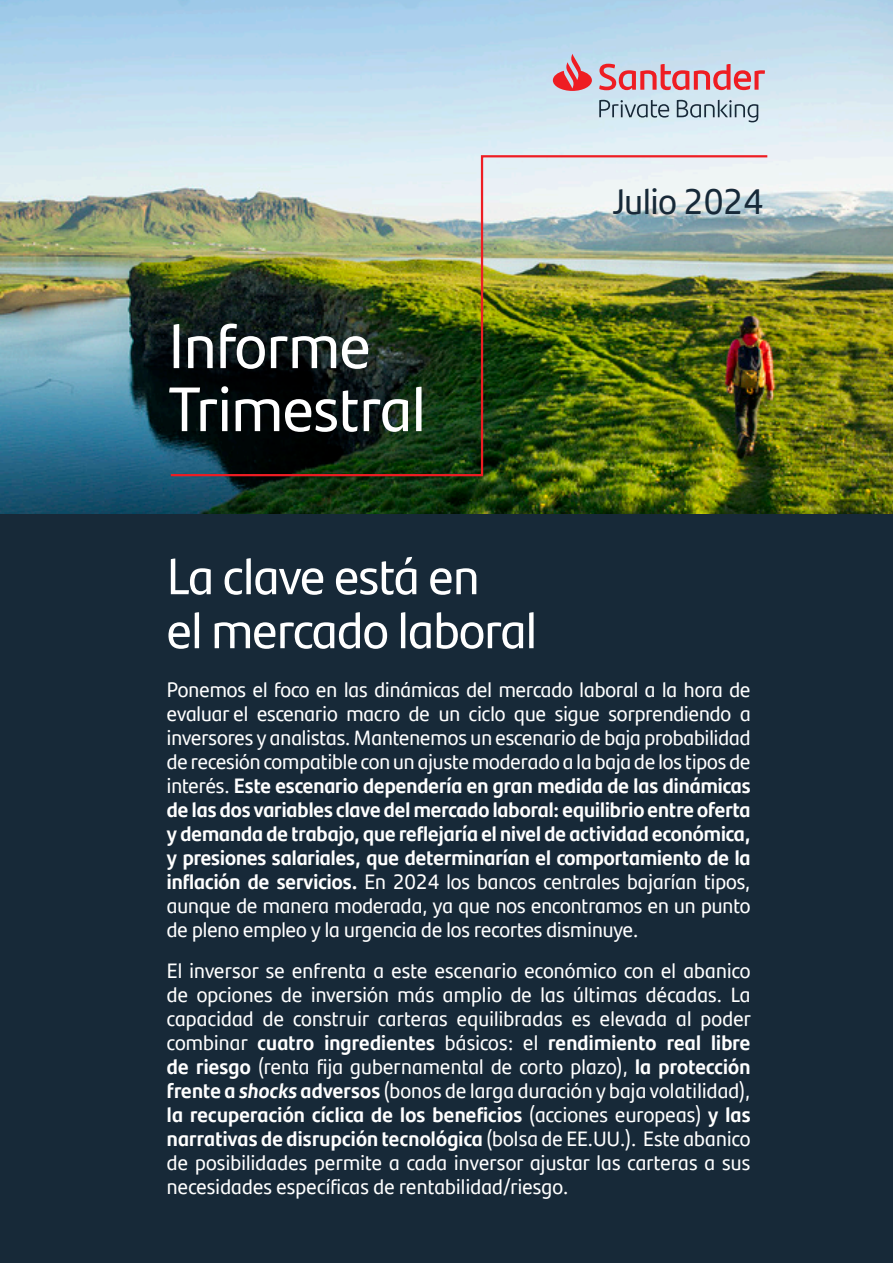
<style>
.page{position:relative;width:893px;height:1263px;background:#fff}
.page>*{position:absolute;margin:0;border:0;box-sizing:border-box;transform-origin:0 0}
.t1{font:63px/63px "Santander Headline";color:#fff}
.t2{font:51px/54px "Santander Headline";letter-spacing:-.01em;color:#fff}
.t3{font:36px "Santander Headline";color:#172938}
.TextoGeneral{font:21px/24px "Santander Headline";color:#fff;text-align:justify}
.s1{font-weight:700}
.s2{font-weight:700;font-style:italic}
</style>
<div class="page">
<img style="left:0;top:0;width:893px;height:514px">
<div style="left:0;top:514px;width:893px;height:749px;background:#172938"></div>
<img style="left:169px;top:154px;width:601px;height:323px">
<svg style="left:553px;top:54px;width:212px;height:37px;background:#d1a7b4"></svg>
<svg style="left:599px;top:100px;width:159px;height:22px;background:#adc0ca"></svg>
<p class="t1" style="left:169px;top:311px;width:258px">Informe<br>Trimestral</p>
<p class="t3" style="left:612px;top:174px;width:152px">Julio 2024</p>
<p class="t2" style="left:167px;top:547px;width:371px">La clave está en<br>el mercado laboral</p>
<p class="TextoGeneral" style="left:167px;top:676px;width:585px">Ponemos el foco en las dinámicas del mercado laboral a la hora de evaluar el escenario macro de un ciclo que sigue sorprendiendo a inversores y analistas. Mantenemos un escenario de baja probabilidad de recesión compatible con un ajuste moderado a la baja de los tipos de interés. <span class="s1">Este escenario dependería en gran medida de las dinámicas de las dos variables clave del mercado laboral: equilibrio entre oferta y demanda de trabajo, que reflejaría el nivel de actividad económica, y presiones salariales, que determinarían el comportamiento de la inflación de servicios.</span> En 2024 los bancos centrales bajarían tipos, aunque de manera moderada, ya que nos encontramos en un punto de pleno empleo y la urgencia de los recortes disminuye.</p>
<p class="TextoGeneral" style="left:167px;top:957px;width:586px">El inversor se enfrenta a este escenario económico con el abanico de opciones de inversión más amplio de las últimas décadas. La capacidad de construir carteras equilibradas es elevada al poder combinar <span class="s1">cuatro ingredientes</span> básicos: el <span class="s1">rendimiento real libre de riesgo</span> (renta fija gubernamental de corto plazo), <span class="s1">la protección frente a</span> <span class="s2">shocks</span> <span class="s1">adversos</span> (bonos de larga duración y baja volatilidad), <span class="s1">la recuperación cíclica de los beneficios</span> (acciones europeas) <span class="s1">y las narrativas de disrupción tecnológica</span> (bolsa de EE.UU.). Este abanico de posibilidades permite a cada inversor ajustar las carteras a sus necesidades específicas de rentabilidad/riesgo.</p>
</div>
